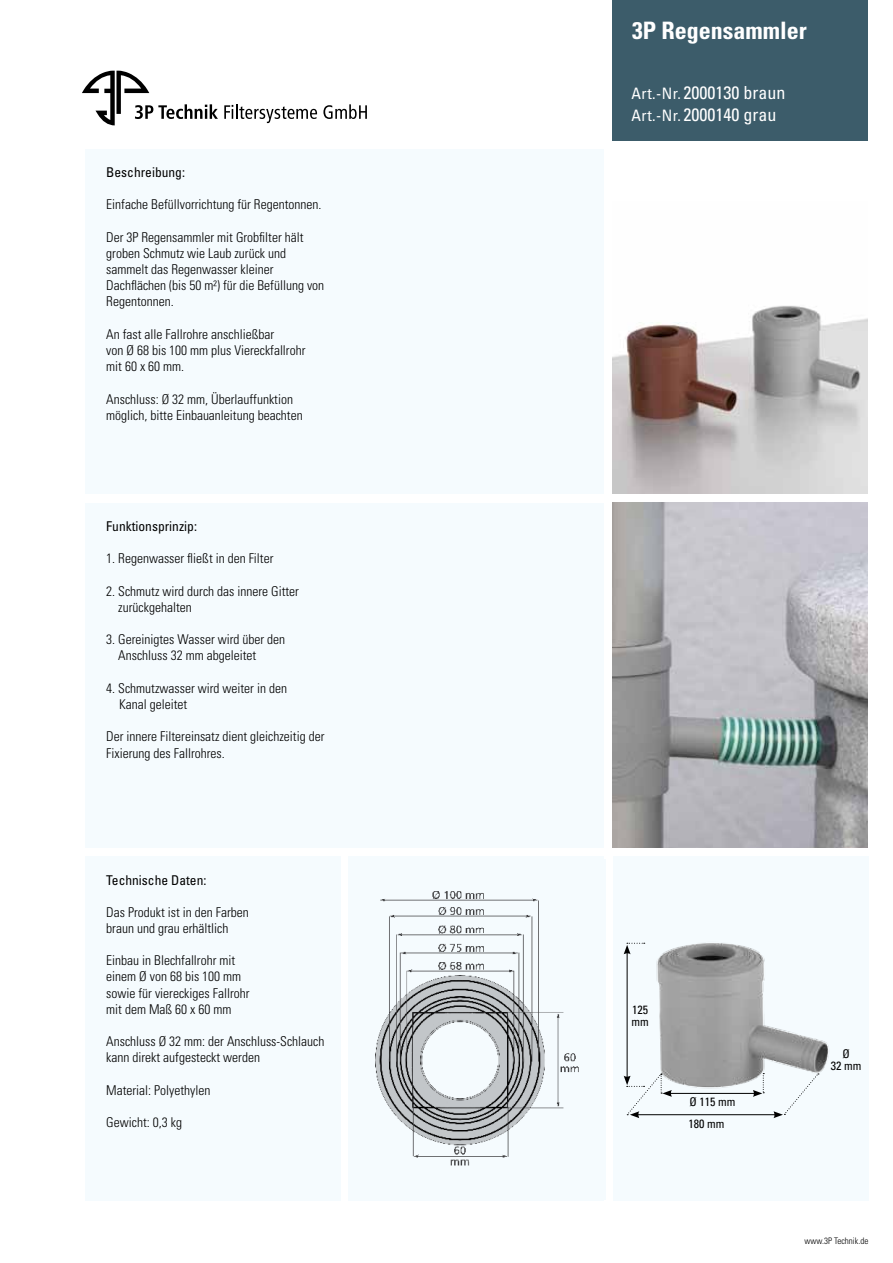
<style>
.page{position:relative;width:893px;height:1263px;background:#fff}
.page>*{position:absolute;margin:0;border:0;box-sizing:border-box;transform-origin:0 0}
.t1{font:700 condensed 24px "Univers";color:#fff}
.t2{font:condensed 18px/22.5px "Univers";color:#fff}
.t3{font:300 condensed 13.5px/16.2px "Univers";color:#000}
.t4{font:condensed 13.5px "Univers";color:#000}
.t5{font:condensed 12px/12px "Univers";color:#000}
.t6{font:300 condensed 9px "Univers";color:#000}
.s1{font-size:15.75px}
</style>
<div class="page">
<div style="left:612px;top:0;width:255px;height:140px;background:#3c5c6a"></div>
<div style="left:85px;top:149px;width:519px;height:344px;background:#f5fbfe"></div>
<div style="left:85px;top:503px;width:519px;height:344px;background:#f5fbfe"></div>
<div style="left:85px;top:856px;width:255px;height:344px;background:#f5fbfe"></div>
<div style="left:613px;top:856px;width:255px;height:344px;background:#f5fbfe"></div>
<svg style="left:82px;top:71px;width:136px;height:54px"></svg>
<svg style="left:224px;top:104px;width:93px;height:19px"></svg>
<svg style="left:323px;top:104px;width:44px;height:15px"></svg>
<img style="left:612px;top:305px;width:255px;height:188px">
<img style="left:612px;top:503px;width:255px;height:344px">
<div style="left:349px;top:859px;width:256px;height:340px;background:#f5fbfe"></div>
<img style="left:375px;top:891px;width:204px;height:275px">
<img style="left:645px;top:943px;width:184px;height:151px">
<hr style="left:627px;top:952px;width:1px;height:126px;background:#000">
<svg style="left:624px;top:943px;width:21px;height:11px"></svg>
<hr style="left:669px;top:1093px;width:86px;height:1px;background:#000">
<svg style="left:753px;top:1073px;width:11px;height:24px"></svg>
<hr style="left:637px;top:1114px;width:139px;height:1px;background:#000">
<svg style="left:624px;top:1073px;width:48px;height:45px"></svg>
<svg style="left:773px;top:1073px;width:46px;height:45px"></svg>
<p class="t4" style="left:106px;top:164px;width:80px">Beschreibung:</p>
<p class="t3" style="left:106px;top:196px;width:217px">Einfache Befüllvorrichtung für Regentonnen.</p>
<p class="t3" style="left:106px;top:229px;width:219px">Der 3P Regensammler mit Grobfilter hält groben Schmutz wie Laub zurück und sammelt das Regenwasser kleiner Dachflächen (bis 50 m²) für die Befüllung von Regentonnen.</p>
<p class="t3" style="left:106px;top:326px;width:201px">An fast alle Fallrohre anschließbar<br>von Ø 68 bis 100 mm plus Viereckfallrohr mit 60 x 60 mm.</p>
<p class="t3" style="left:106px;top:391px;width:198px">Anschluss: Ø 32 mm, Überlauffunktion möglich, bitte Einbauanleitung beachten</p>
<p class="t4" style="left:106px;top:518px;width:92px">Funktionsprinzip:</p>
<p class="t3" style="left:106px;top:550px;width:169px">1. Regenwasser fließt in den Filter</p>
<p class="t3" style="left:118px;top:583px;width:182px;text-indent:-12px">2. Schmutz wird durch das innere Gitter zurückgehalten</p>
<p class="t3" style="left:118px;top:631px;width:168px;text-indent:-12px">3. Gereinigtes Wasser wird über den<br>Anschluss 32 mm abgeleitet</p>
<p class="t3" style="left:119px;top:680px;width:169px;text-indent:-13px">4. Schmutzwasser wird weiter in den<br>Kanal geleitet</p>
<p class="t3" style="left:106px;top:728px;width:220px">Der innere Filtereinsatz dient gleichzeitig der<br>Fixierung des Fallrohres.</p>
<p class="t4" style="left:106px;top:871px;width:102px">Technische Daten:</p>
<p class="t3" style="left:106px;top:904px;width:144px">Das Produkt ist in den Farben braun und grau erhältlich</p>
<p class="t3" style="left:106px;top:952px;width:145px">Einbau in Blechfallrohr mit einem Ø von 68 bis 100 mm sowie für viereckiges Fallrohr mit dem Maß 60 x 60 mm</p>
<p class="t3" style="left:106px;top:1033px;width:220px">Anschluss Ø 32 mm: der Anschluss-Schlauch kann direkt aufgesteckt werden</p>
<p class="t3" style="left:106px;top:1082px;width:106px">Material: Polyethylen</p>
<p class="t3" style="left:106px;top:1114px;width:77px">Gewicht: 0,3 kg</p>
<h1 class="t1" style="left:632px;top:16px;width:176px">3P Regensammler</h1>
<h2 class="t2" style="left:632px;top:81px;width:155px"><span class="s1">Art.-Nr.</span> 2000130 braun<br><span class="s1">Art.-Nr.</span> 2000140 grau</h2>
<p class="t5" style="left:631px;top:1004px;width:19px">125 mm</p>
<p class="t5" style="left:688px;top:1091px;width:48px;line-height:21.6px">Ø 115 mm<br>180 mm</p>
<p class="t5" style="left:831px;top:1048px;width:32px;text-align:center">Ø<br>32 mm</p>
<p class="t6" style="left:805px;top:1236px;width:65px">www.3P Technik.de</p>
</div>
